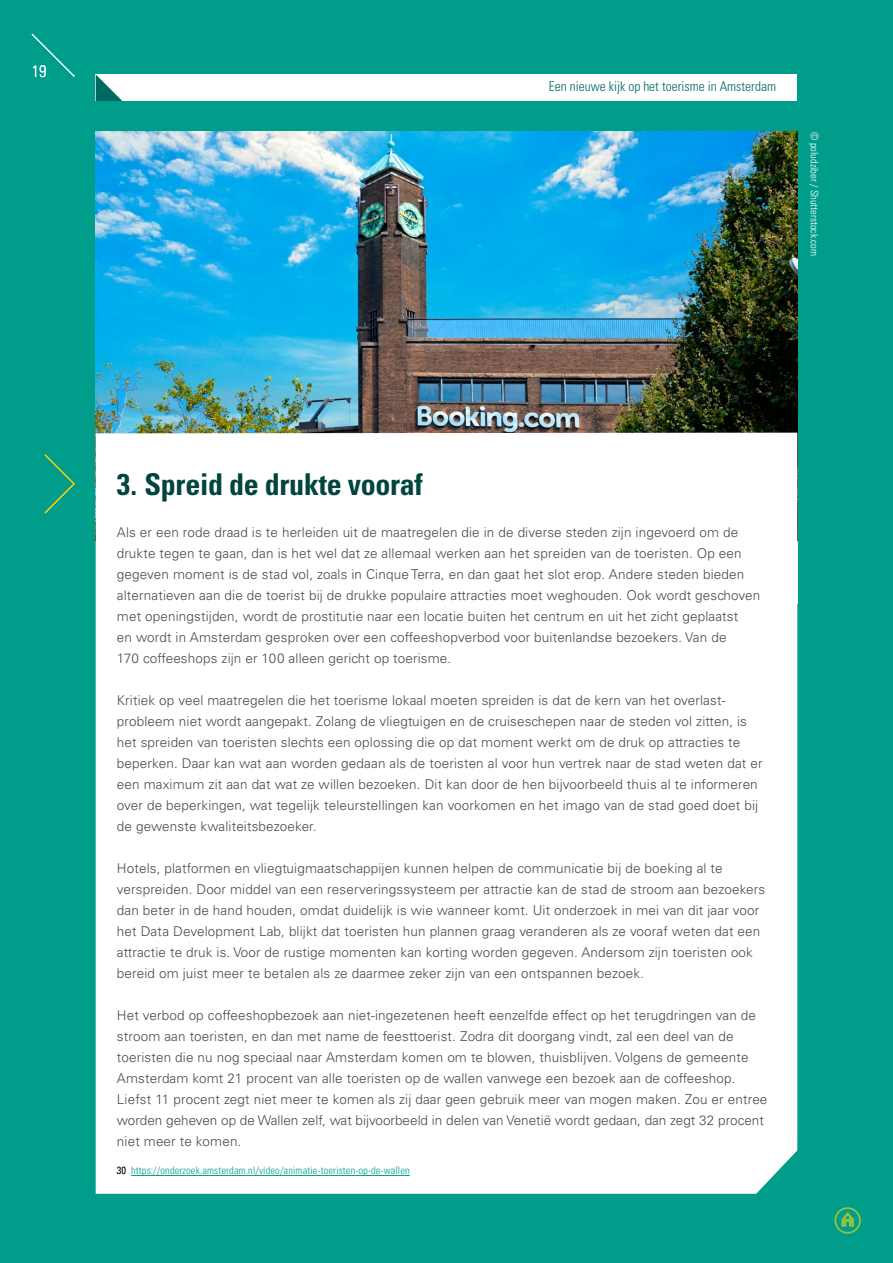
<style>
.page{position:relative;width:893px;height:1263px;background:#009d8b}
.page>*{position:absolute;margin:0;border:0;box-sizing:border-box;transform-origin:0 0}
.t1{font:700 condensed 30px "Univers LT Std";letter-spacing:-.01em;color:#00463d}
.t2{font:300 condensed 16.5px "Univers LT Std";color:#fff}
.t3{font:300 13.5px/21px "Univers LT Std";letter-spacing:.01em;color:#4a4a49}
.t4{font:300 condensed 13.5px "Univers LT Std";color:#006963}
.t5{font:300 condensed 10.5px "Univers LT Std";letter-spacing:.01em;color:#009d8b}
.t6{font:300 condensed 10.5px "Univers LT Std";color:#fff}
.s1{font-weight:400;color:#000}
</style>
<div class="page">
<img style="left:96px;top:132px;width:701px;height:301px">
<svg style="left:31px;top:33px;width:44px;height:44px"></svg>
<div style="left:96px;top:74px;width:701px;height:27px;background:#fff"></div>
<svg style="left:96px;top:75px;width:26px;height:26px"></svg>
<div style="left:96px;top:433px;width:701px;height:761px;background:#fff"></div>
<svg style="left:44px;top:454px;width:31px;height:60px"></svg>
<hr style="left:131px;top:1175px;width:279px;height:1px;background:#009d8b">
<svg style="left:841px;top:1212px;width:13px;height:15px"></svg>
<div style="left:834px;top:1207px;width:27px;height:27px;border:2px solid #94c23d;border-radius:50%"></div>
<p class="t2" style="left:32px;top:61px;width:16px">19</p>
<p class="t4" style="left:549px;top:78px;width:229px">Een nieuwe kijk op het toerisme in Amsterdam</p>
<p class="t6" style="left:821px;top:132px;width:125px;rotate:90deg">© poludziber / Shutterstock.com</p>
<h1 class="t1" style="left:117px;top:466px;width:307px">3. Spreid de drukte vooraf</h1>
<p class="t3" style="left:117px;top:522px;width:645px">Als er een rode draad is te herleiden uit de maatregelen die in de diverse steden zijn ingevoerd om de drukte tegen te gaan, dan is het wel dat ze allemaal werken aan het spreiden van de toeristen. Op een gegeven moment is de stad vol, zoals in Cinque Terra, en dan gaat het slot erop. Andere steden bieden alternatieven aan die de toerist bij de drukke populaire attracties moet weghouden. Ook wordt geschoven met openingstijden, wordt de prostitutie naar een locatie buiten het centrum en uit het zicht geplaatst<br>en wordt in Amsterdam gesproken over een coffeeshopverbod voor buitenlandse bezoekers. Van de<br>170 coffeeshops zijn er 100 alleen gericht op toerisme.</p>
<p class="t3" style="left:117px;top:690px;width:647px">Kritiek op veel maatregelen die het toerisme lokaal moeten spreiden is dat de kern van het overlast&shy;probleem niet wordt aangepakt. Zolang de vliegtuigen en de cruiseschepen naar de steden vol zitten, is het spreiden van toeristen slechts een oplossing die op dat moment werkt om de druk op attracties te beperken. Daar kan wat aan worden gedaan als de toeristen al voor hun vertrek naar de stad weten dat er een maximum zit aan dat wat ze willen bezoeken. Dit kan door de hen bijvoorbeeld thuis al te informeren over de beperkingen, wat tegelijk teleurstellingen kan voorkomen en het imago van de stad goed doet bij de gewenste kwaliteitsbezoeker.</p>
<p class="t3" style="left:117px;top:858px;width:650px">Hotels, platformen en vliegtuigmaatschappijen kunnen helpen de communicatie bij de boeking al te verspreiden. Door middel van een reserveringssysteem per attractie kan de stad de stroom aan bezoekers dan beter in de hand houden, omdat duidelijk is wie wanneer komt. Uit onderzoek in mei van dit jaar voor het Data Development Lab, blijkt dat toeristen hun plannen graag veranderen als ze vooraf weten dat een attractie te druk is. Voor de rustige momenten kan korting worden gegeven. Andersom zijn toeristen ook bereid om juist meer te betalen als ze daarmee zeker zijn van een ontspannen bezoek.</p>
<p class="t3" style="left:117px;top:1005px;width:652px">Het verbod op coffeeshopbezoek aan niet-ingezetenen heeft eenzelfde effect op het terugdringen van de stroom aan toeristen, en dan met name de feesttoerist. Zodra dit doorgang vindt, zal een deel van de toeristen die nu nog speciaal naar Amsterdam komen om te blowen, thuisblijven. Volgens de gemeente Amsterdam komt 21 procent van alle toeristen op de wallen vanwege een bezoek aan de coffeeshop.<br>Liefst 11 procent zegt niet meer te komen als zij daar geen gebruik meer van mogen maken. Zou er entree worden geheven op de Wallen zelf, wat bijvoorbeeld in delen van Venetië wordt gedaan, dan zegt 32 procent niet meer te komen.</p>
<p class="t5" style="left:117px;top:1164px;width:295px"><span class="s1">30</span> https://onderzoek.amsterdam.nl/video/animatie-toeristen-op-de-wallen</p>
</div>
